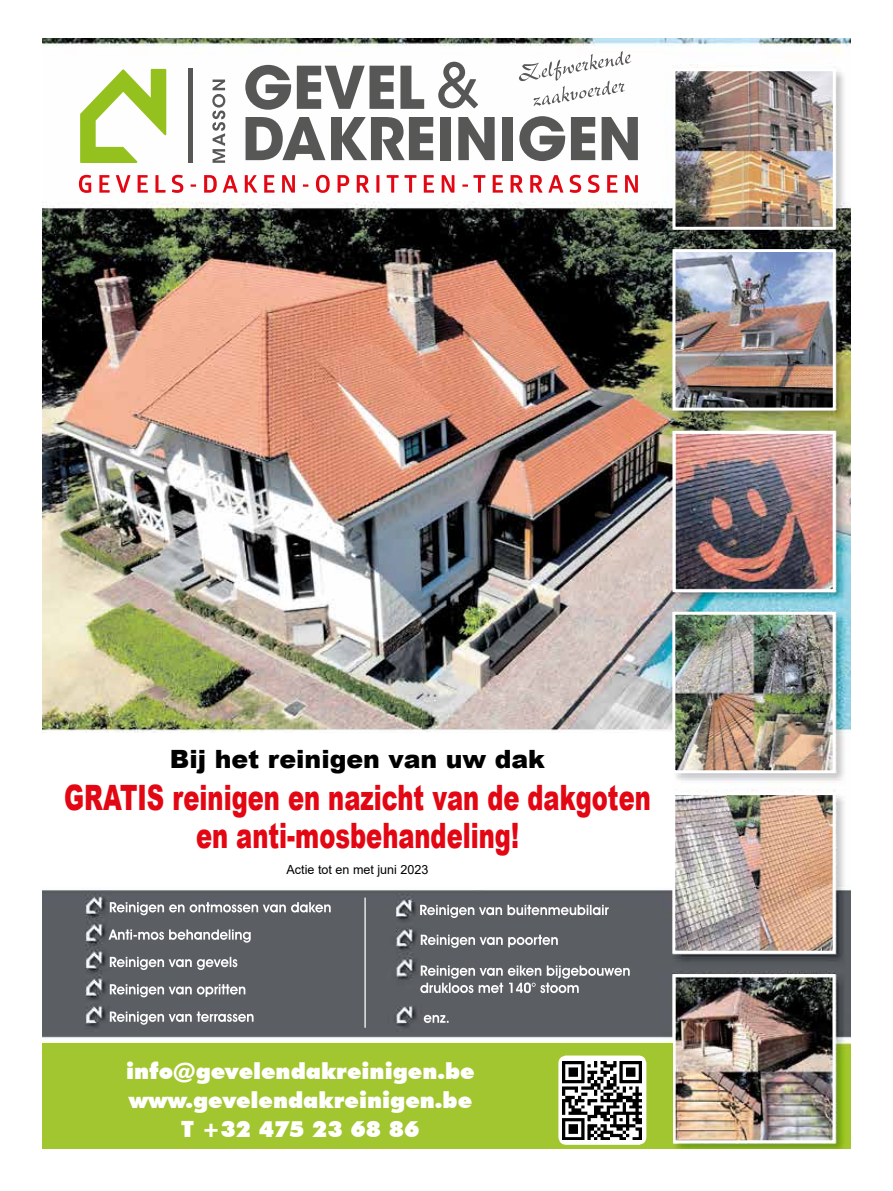
<style>
.page{position:relative;width:893px;height:1191px;background:#fff}
.page>*{position:absolute;margin:0;border:0;box-sizing:border-box;transform-origin:0 0}
.t1{font:900 34.95px/37.8px "Arial";color:#e30613;text-align:center;scale:.69 1}
.t2{font:900 25.2px "Arial";color:#000}
.t3{font:900 22.35px/29.4px "Futura BT";color:#fff;text-align:center}
.t4{font:12.6px "Arial";color:#000}
</style>
<div class="page">
<img style="left:43px;top:38px;width:807px;height:1110px">
<svg style="left:438px;top:62px;width:40px;height:46px"></svg>
<svg style="left:245px;top:65px;width:46px;height:45px"></svg>
<svg style="left:297px;top:66px;width:97px;height:43px"></svg>
<svg style="left:400px;top:66px;width:24px;height:43px"></svg>
<svg style="left:246px;top:117px;width:79px;height:43px"></svg>
<svg style="left:331px;top:117px;width:102px;height:43px"></svg>
<div style="left:440px;top:117px;width:11px;height:43px;background:#575756"></div>
<svg style="left:458px;top:117px;width:37px;height:43px"></svg>
<div style="left:502px;top:117px;width:11px;height:43px;background:#575756"></div>
<svg style="left:519px;top:116px;width:46px;height:45px"></svg>
<svg style="left:571px;top:117px;width:24px;height:43px"></svg>
<svg style="left:602px;top:117px;width:36px;height:43px"></svg>
<svg style="left:519px;top:51px;width:112px;height:55px"></svg>
<hr style="left:364px;top:897px;width:2px;height:130px;background:#fff">
<svg style="left:110px;top:902px;width:221px;height:13px"></svg>
<svg style="left:108px;top:929px;width:143px;height:13px"></svg>
<svg style="left:110px;top:956px;width:127px;height:14px"></svg>
<svg style="left:110px;top:984px;width:135px;height:13px"></svg>
<svg style="left:110px;top:1011px;width:144px;height:13px"></svg>
<svg style="left:420px;top:904px;width:189px;height:14px"></svg>
<svg style="left:421px;top:934px;width:137px;height:14px;background:#8b8d91"></svg>
<svg style="left:420px;top:965px;width:210px;height:28px;background:#84878a"></svg>
<svg style="left:424px;top:1014px;width:25px;height:9px"></svg>
<hr style="left:188px;top:69px;width:4px;height:94px;background:#575756">
<svg style="left:80px;top:69px;width:86px;height:94px"></svg>
<svg style="left:212px;top:80px;width:13px;height:83px"></svg>
<svg style="left:79px;top:175px;width:12px;height:18px"></svg>
<svg style="left:99px;top:175px;width:11px;height:18px"></svg>
<svg style="left:116px;top:175px;width:15px;height:18px"></svg>
<svg style="left:138px;top:175px;width:10px;height:18px"></svg>
<svg style="left:155px;top:175px;width:11px;height:18px"></svg>
<svg style="left:172px;top:175px;width:11px;height:18px"></svg>
<svg style="left:191px;top:184px;width:5px;height:3px"></svg>
<svg style="left:204px;top:175px;width:13px;height:18px"></svg>
<svg style="left:223px;top:175px;width:15px;height:18px"></svg>
<svg style="left:245px;top:175px;width:12px;height:18px"></svg>
<svg style="left:264px;top:175px;width:10px;height:18px"></svg>
<svg style="left:282px;top:175px;width:13px;height:18px"></svg>
<svg style="left:303px;top:184px;width:5px;height:3px"></svg>
<svg style="left:316px;top:175px;width:14px;height:18px"></svg>
<svg style="left:338px;top:175px;width:11px;height:18px"></svg>
<svg style="left:357px;top:175px;width:12px;height:18px"></svg>
<svg style="left:376px;top:175px;width:3px;height:18px"></svg>
<svg style="left:387px;top:175px;width:30px;height:18px"></svg>
<svg style="left:424px;top:175px;width:10px;height:18px"></svg>
<svg style="left:442px;top:175px;width:12px;height:18px"></svg>
<svg style="left:462px;top:175px;width:23px;height:18px"></svg>
<svg style="left:493px;top:175px;width:10px;height:18px"></svg>
<svg style="left:511px;top:175px;width:12px;height:18px"></svg>
<svg style="left:530px;top:175px;width:33px;height:18px"></svg>
<svg style="left:570px;top:175px;width:11px;height:18px"></svg>
<svg style="left:588px;top:175px;width:11px;height:18px"></svg>
<svg style="left:607px;top:175px;width:10px;height:18px"></svg>
<svg style="left:625px;top:175px;width:13px;height:18px"></svg>
<div style="left:43px;top:733px;width:629px;height:153px;background:#fff"></div>
<img style="left:677px;top:72px;width:155px;height:154px">
<div style="left:673px;top:68px;width:163px;height:162px;border:3px solid #fff"></div>
<img style="left:677px;top:253px;width:155px;height:153px">
<div style="left:673px;top:249px;width:163px;height:161px;border:3px solid #fff"></div>
<img style="left:676px;top:616px;width:155px;height:153px">
<div style="left:672px;top:612px;width:163px;height:161px;border:3px solid #fff"></div>
<div style="left:673px;top:431px;width:163px;height:161px;border:3px solid #fff"></div>
<div style="left:672px;top:974px;width:163px;height:169px;border:3px solid #fff"></div>
<img style="left:676px;top:796px;width:155px;height:153px">
<div style="left:672px;top:792px;width:163px;height:161px;border:3px solid #fff"></div>
<div style="left:43px;top:1043px;width:630px;height:105px;background:#a2c62f"></div>
<div style="left:558px;top:1055px;width:88px;height:89px;background:#fff;border-radius:8px"></div>
<img style="left:562px;top:1061px;width:79px;height:79px">
<p class="t2" style="left:170px;top:740px;width:377px">Bij het reinigen van uw dak</p>
<h1 class="t1" style="left:64px;top:777px;width:852px">GRATIS reinigen en nazicht van de dakgoten en anti-mosbehandeling!</h1>
<p class="t4" style="left:287px;top:861px;width:143px">Actie tot en met juni 2023</p>
<p class="t3" style="left:126px;top:1055px;width:350px">info@gevelendakreinigen.be www.gevelendakreinigen.be<br>T +32 475 23 68 86</p>
</div>
